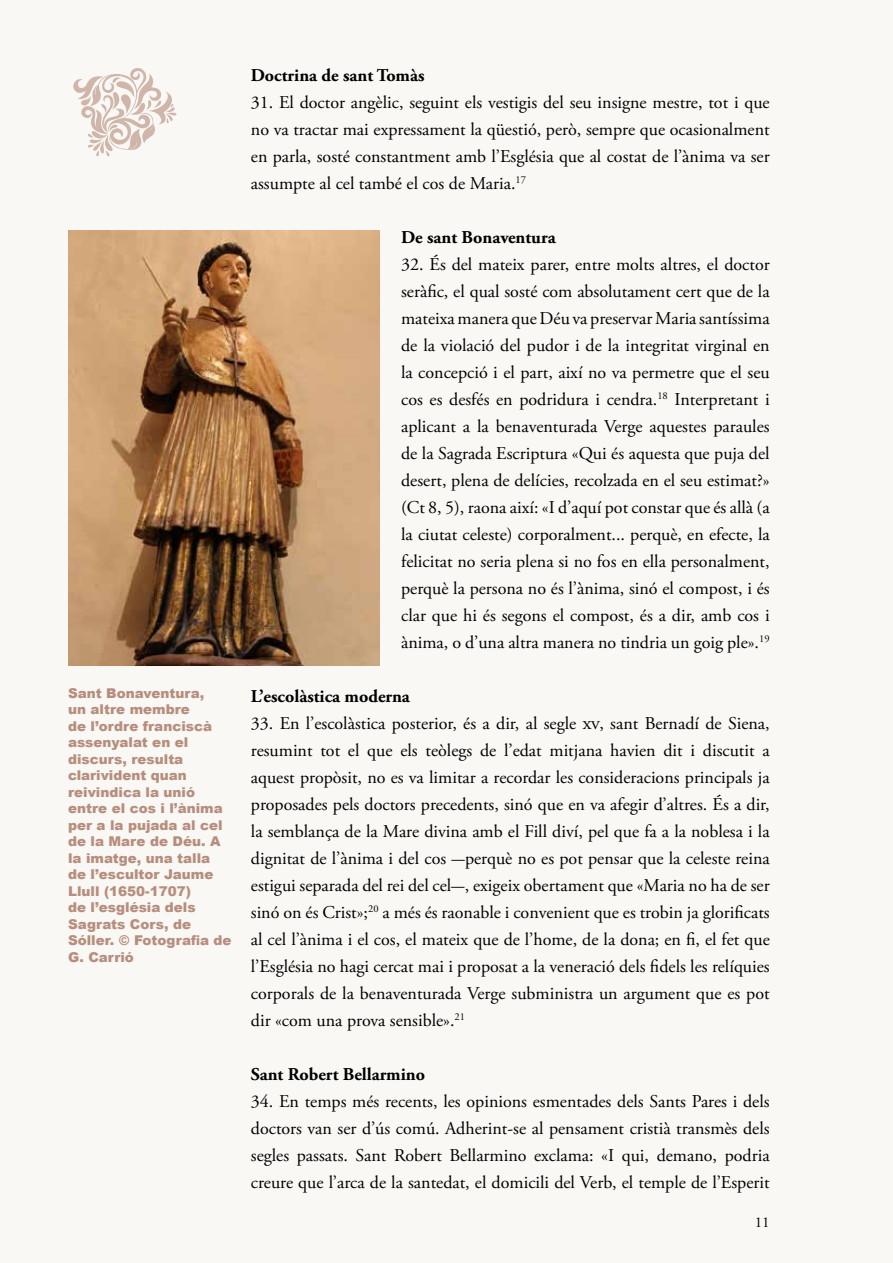
<style>
.page{position:relative;width:893px;height:1263px;background:#f9f8f4}
.page>*{position:absolute;margin:0;border:0;box-sizing:border-box;transform-origin:0 0}
.t1{font:18px/27px "Adobe Garamond Pro";color:#000;text-align:justify}
.t2{font:700 18px "Adobe Garamond Pro";color:#000}
.t3{font:15px "Adobe Garamond Pro";color:#000}
.t4{font:900 13.5px/16.5px "Arial";color:#b78e7d}
</style>
<div class="page">
<svg style="left:73px;top:68px;width:104px;height:88px"></svg>
<img style="left:68px;top:231px;width:312px;height:434px">
<p class="t4" style="left:68px;top:684px;width:165px">Sant Bonaventura,<br>un altre membre<br>de l’ordre franciscà assenyalat en el discurs, resulta clarivident quan reivindica la unió entre el cos i l’ànima per a la pujada al cel de la Mare de Déu. A la imatge, una talla de l’escultor Jaume<br>Llull (1650-1707)<br>de l’església dels<br>Sagrats Cors, de<br>Sóller. © Fotografia de<br>G. Carrió</p>
<p class="t2" style="left:251px;top:65px;width:175px">Doctrina de sant Tomàs</p>
<p class="t1" style="left:251px;top:90px;width:520px">31. El doctor angèlic, seguint els vestigis del seu insigne mestre, tot i que no va tractar mai expressament la qüestió, però, sempre que ocasionalment en parla, sosté constantment amb l’Església que al costat de l’ànima va ser assumpte al cel també el cos de Maria.<sup>17</sup></p>
<p class="t2" style="left:401px;top:227px;width:156px">De sant Bonaventura</p>
<p class="t1" style="left:401px;top:252px;width:370px">32. És del mateix parer, entre molts altres, el doctor seràfic, el qual sosté com absolutament cert que de la mateixa manera que Déu va preservar Maria santíssima de la violació del pudor i de la integritat virginal en la concepció i el part, així no va permetre que el seu cos es desfés en podridura i cendra.<sup>18</sup> Interpretant i aplicant a la benaventurada Verge aquestes paraules de la Sagrada Escriptura «Qui és aquesta que puja del desert, plena de delícies, recolzada en el seu estimat?» (Ct 8, 5), raona així: «I d’aquí pot constar que és allà (a la ciutat celeste) corporalment... perquè, en efecte, la felicitat no seria plena si no fos en ella personalment, perquè la persona no és l’ànima, sinó el compost, i és clar que hi és segons el compost, és a dir, amb cos i ànima, o d’una altra manera no tindria un goig ple».<sup>19</sup></p>
<p class="t2" style="left:251px;top:686px;width:160px">L’escolàstica moderna</p>
<p class="t1" style="left:251px;top:711px;width:520px">33. En l’escolàstica posterior, és a dir, al segle xv, sant Bernadí de Siena, resumint tot el que els teòlegs de l’edat mitjana havien dit i discutit a aquest propòsit, no es va limitar a recordar les consideracions principals ja proposades pels doctors precedents, sinó que en va afegir d’altres. És a dir, la semblança de la Mare divina amb el Fill diví, pel que fa a la noblesa i la dignitat de l’ànima i del cos -perquè no es pot pensar que la celeste reina estigui separada del rei del cel-, exigeix obertament que «Maria no ha de ser sinó on és Crist»;<sup>20</sup> a més és raonable i convenient que es trobin ja glorificats al cel l’ànima i el cos, el mateix que de l’home, de la dona; en fi, el fet que l’Església no hagi cercat mai i proposat a la veneració dels fidels les relíquies corporals de la benaventurada Verge subministra un argument que es pot dir «com una prova sensible».<sup>21</sup></p>
<p class="t2" style="left:251px;top:1064px;width:176px">Sant Robert Bellarmino</p>
<p class="t1" style="left:251px;top:1089px;width:520px">34. En temps més recents, les opinions esmentades dels Sants Pares i dels doctors van ser d’ús comú. Adherint-se al pensament cristià transmès dels segles passats. Sant Robert Bellarmino exclama: «I qui, demano, podria creure que l’arca de la santedat, el domicili del Verb, el temple de l’Esperit</p>
<p class="t3" style="left:755px;top:1213px;width:17px">11</p>
</div>
